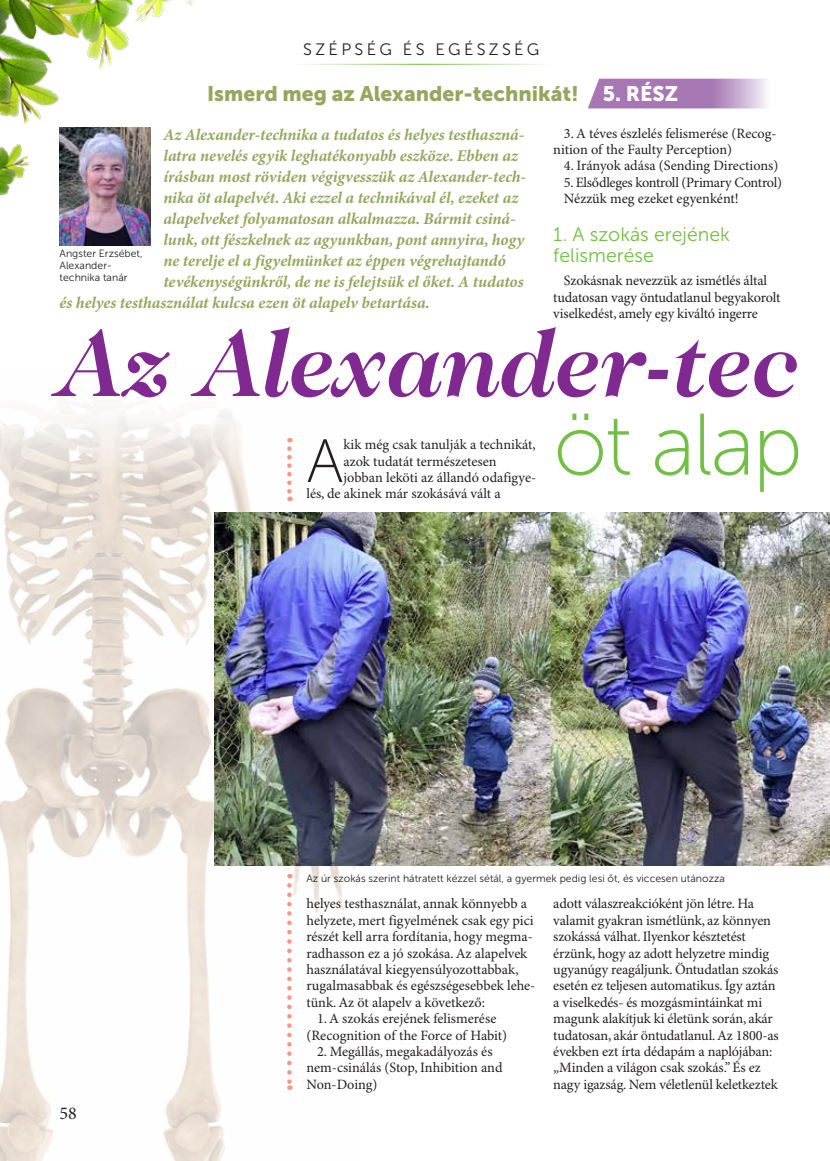
<style>
.page{position:relative;width:830px;height:1161px;background:#fff}
.page>*{position:absolute;margin:0;border:0;box-sizing:border-box;transform-origin:0 0}
.t1{font:italic 700 96px "Caslon No 224";color:#802990}
.t2{font:87px "Museo Sans 100";letter-spacing:-.03em;color:#71bf44}
.t3{font:61.05px "Museo Sans 100";color:#231f20}
.t4{font:21px "Museo Sans 900";color:#95a75e}
.t5{font:19.5px/21px "Museo Sans 300";color:#71bf44}
.t6{font:18px "Minion Pro";color:#231f20}
.t7{font:italic 700 16.5px "Minion Pro";letter-spacing:-.005em;color:#95a75e}
.t8{font:16.5px "Museo Sans 300";letter-spacing:.2em;color:#231f20}
.t9{font:14.25px/16.4px "Minion Pro";letter-spacing:-.01em;color:#231f20}
.t10{font:10.5px/12px "Museo Sans 300";color:#231f20}
.s1{color:#fff}
</style>
<div class="page">
<img style="left:0;top:404px;width:354px;height:757px">
<hr style="left:291px;top:64px;width:260px;height:1px;background:#71bf44">
<img style="left:0;top:0;width:194px;height:195px">
<svg style="left:588px;top:79px;width:179px;height:29px;background:#b48dbf"></svg>
<img style="left:60px;top:128px;width:91px;height:117px">
<img style="left:214px;top:512px;width:615px;height:353px">
<svg style="left:287px;top:448px;width:4px;height:53px"></svg>
<svg style="left:287px;top:885px;width:4px;height:205px"></svg>
<p class="t8" style="left:303px;top:40px;width:237px">SZÉPSÉG ÉS EGÉSZSÉG</p>
<h3 class="t4" style="left:207px;top:82px;width:472px">Ismerd meg az Alexander-technikát! <span class="s1">5. RÉSZ</span></h3>
<p class="t7" style="left:163px;top:124px;width:362px">Az Alexander-technika a tudatos és helyes testhaszná-</p>
<p class="t7" style="left:163px;top:145px;width:356px">latra nevelés egyik leghatékonyabb eszköze. Ebben az</p>
<p class="t7" style="left:163px;top:166px;width:364px">írásban most röviden végigvesszük az Alexander-tech-</p>
<p class="t7" style="left:163px;top:187px;width:356px">nika öt alapelvét. Aki ezzel a technikával él, ezeket az</p>
<p class="t7" style="left:163px;top:208px;width:353px">alapelveket folyamatosan alkalmazza. Bármit csiná-</p>
<p class="t7" style="left:163px;top:229px;width:362px">lunk, ott fészkelnek az agyunkban, pont annyira, hogy</p>
<p class="t7" style="left:163px;top:250px;width:344px">ne terelje el a figyelmünket az éppen végrehajtandó</p>
<p class="t7" style="left:163px;top:271px;width:361px">tevékenységünkről, de ne is felejtsük el őket. A tudatos</p>
<p class="t7" style="left:60px;top:292px;width:371px">és helyes testhasználat kulcsa ezen öt alapelv betartása.</p>
<p class="t9" style="left:553px;top:125px;width:225px;text-indent:11px">3. A téves észlelés felismerése (Recog&shy;nition of the Faulty Perception)</p>
<p class="t9" style="left:563px;top:158px;width:216px">4. Irányok adása (Sending Directions)</p>
<p class="t9" style="left:563px;top:175px;width:219px">5. Elsődleges kontroll (Primary Control)<br>Nézzük meg ezeket egyenként!</p>
<h3 class="t5" style="left:553px;top:224px;width:178px">1. A szokás erejének felismerése</h3>
<p class="t9" style="left:553px;top:273px;width:228px;text-indent:11px">Szokásnak nevezzük az ismétlés által tudatosan vagy öntudatlanul begyakorolt viselkedést, amely egy kiváltó ingerre</p>
<p class="t10" style="left:60px;top:248px;width:84px">Angster Erzsébet,<br>Alexander&shy;technika tanár</p>
<h1 class="t1" style="left:60px;top:303px;width:742px">Az Alexander-tec</h1>
<h2 class="t2" style="left:553px;top:398px;width:251px">öt alap</h2>
<h3 class="t3" style="left:306px;top:429px;width:39px">A</h3>
<p class="t9" style="left:343px;top:437px;width:194px">kik még csak tanulják a technikát,</p>
<p class="t9" style="left:343px;top:453px;width:155px">azok tudatát természetesen</p>
<p class="t9" style="left:343px;top:470px;width:194px">jobban leköti az állandó odafigye-</p>
<p class="t9" style="left:306px;top:486px;width:196px">lés, de akinek már szokásává vált a</p>
<p class="t10" style="left:306px;top:872px;width:419px">Az úr szokás szerint hátratett kézzel sétál, a gyermek pedig lesi őt, és viccesen utánozza</p>
<p class="t6" style="left:60px;top:1102px;width:19px">58</p>
<p class="t9" style="left:306px;top:896px;width:230px">helyes testhasználat, annak könnyebb a helyzete, mert figyelmének csak egy pici részét kell arra fordítania, hogy megma&shy;radhasson ez a jó szokása. Az alapelvek használatával kiegyensúlyozottabbak, rugalmasabbak és egészségesebbek lehe&shy;tünk. Az öt alapelv a következő:</p>
<p class="t9" style="left:306px;top:1011px;width:202px;text-align:center">1. A szokás erejének felismerése (Recognition of the Force of Habit)</p>
<p class="t9" style="left:306px;top:1044px;width:197px;text-indent:11px">2. Megállás, megakadályozás és nem-csinálás (Stop, Inhibition and<br>Non-Doing)</p>
<p class="t9" style="left:553px;top:896px;width:227px">adott válaszreakcióként jön létre. Ha valamit gyakran ismétlünk, az könnyen szokássá válhat. Ilyenkor késztetést érzünk, hogy az adott helyzetre mindig ugyanúgy reagáljunk. Öntudatlan szokás esetén ez teljesen automatikus. Így aztán a viselkedés- és mozgásmintáinkat mi magunk alakítjuk ki életünk során, akár tudatosan, akár öntudatlanul. Az 1800-as években ezt írta dédapám a naplójában: „Minden a világon csak szokás.” És ez nagy igazság. Nem véletlenül keletkeztek</p>
</div>
